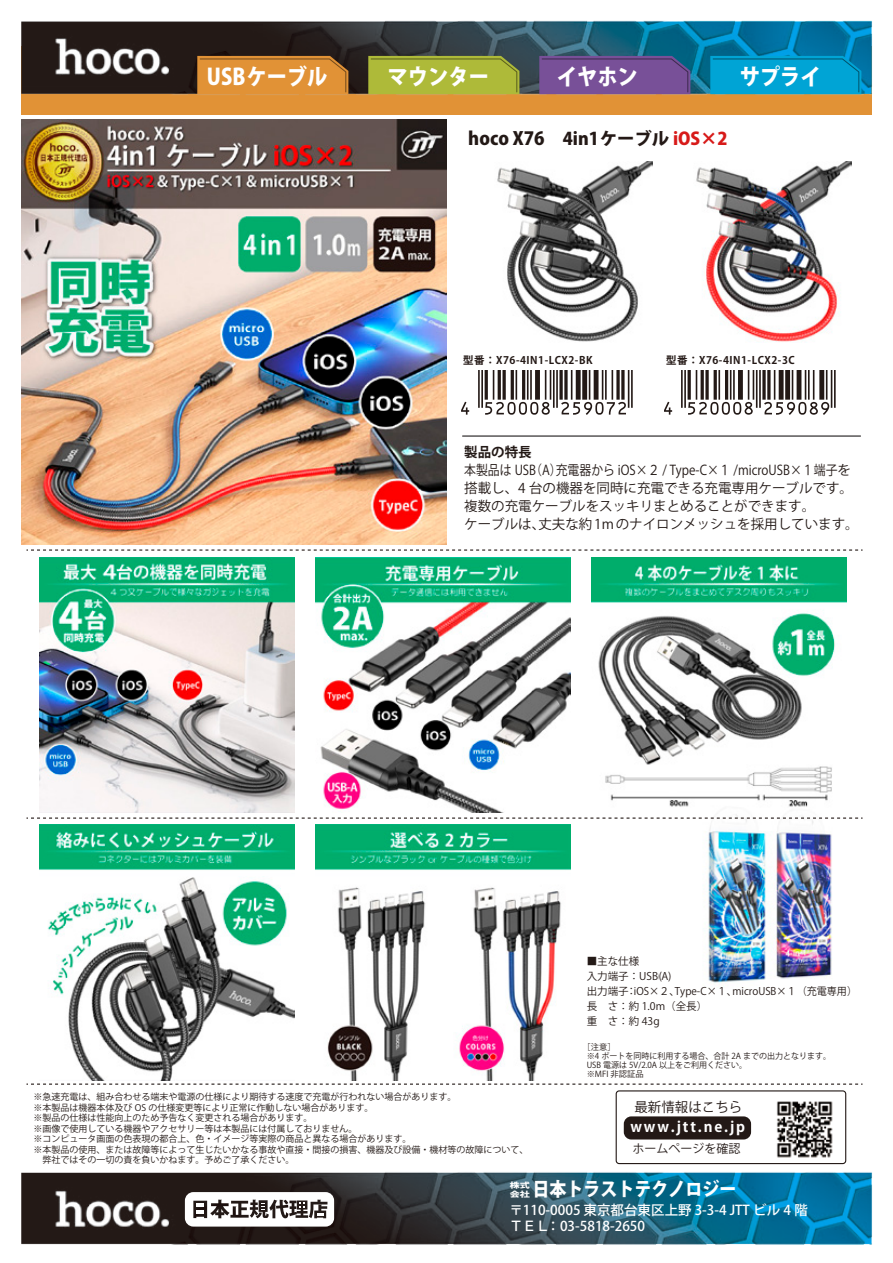
<style>
.page{position:relative;width:893px;height:1263px;background:#fff}
.page>*{position:absolute;margin:0;border:0;box-sizing:border-box;transform-origin:0 0}
.t1{font:800 22.5px "Koz Go Pro";color:#fff;scale:.9 1}
.t2{font:800 18.9px "Koz Go Pro";color:#fff;scale:.9 1}
.t3{font:800 18px "Koz Go Pr 6 N";color:#231916}
.t4{font:700 14.55px "Koz Go Pr 6 N";letter-spacing:.13em;color:#fff}
.t5{font:13.5px/18px "Koz Go Pr 6 N";color:#231916;scale:.88 1}
.t6{font:500 13.5px/16.5px "Koz Go Pro";color:#fff}
.t7{font:13.5px "Koz Go Pr 6 N";color:#231916}
.t8{font:700 13.5px "Koz Go Pr 6 N";color:#231916}
.t9{font:12px "Koz Go Pr 6 N";color:#231916}
.t10{font:10.5px/15px "Koz Go Pr 6 N";color:#231916}
.t11{font:700 10.5px "Koz Go Pr 6 N";letter-spacing:.05em;color:#241916}
.t12{font:9px/10.5px "Koz Go Pr 6 N";color:#231916}
.t13{font:8.25px/9px "Koz Go Pr 6 N";color:#231916}
.t14{font:800 7.5px/8.9px "Koz Go Pro";color:#fff;scale:1.33 1}
.s1{font-size:17.4px;color:#241916}
.s2{font-size:17.4px;color:#d71a19}
</style>
<div class="page">
<svg style="left:26px;top:817px;width:634px;height:2px"></svg>
<svg style="left:26px;top:549px;width:836px;height:2px"></svg>
<hr style="left:462px;top:436px;width:398px;height:1px;background:#050102">
<img style="left:21px;top:426px;width:425px;height:118px">
<img style="left:39px;top:557px;width:256px;height:255px">
<img style="left:315px;top:557px;width:256px;height:255px">
<img style="left:591px;top:557px;width:255px;height:244px">
<img style="left:39px;top:825px;width:256px;height:207px">
<img style="left:315px;top:825px;width:256px;height:207px">
<img style="left:660px;top:780px;width:203px;height:203px">
<img style="left:21px;top:20px;width:851px;height:406px">
<img style="left:21px;top:1032px;width:851px;height:213px">
<svg style="left:185px;top:1192px;width:149px;height:34px"></svg>
<svg style="left:197px;top:56px;width:151px;height:38px;background:#d88c34"></svg>
<svg style="left:368px;top:56px;width:151px;height:38px;background:#a8b438"></svg>
<svg style="left:539px;top:56px;width:151px;height:38px;background:#734f95"></svg>
<svg style="left:710px;top:56px;width:151px;height:38px;background:#00a0d0"></svg>
<h1 class="t1" style="left:207px;top:63px;width:135px">USBケーブル</h1>
<h1 class="t1" style="left:388px;top:63px;width:114px">マウンター</h1>
<h1 class="t1" style="left:557px;top:63px;width:91px">イヤホン</h1>
<h1 class="t1" style="left:740px;top:63px;width:92px">サプライ</h1>
<h3 class="t3" style="left:468px;top:129px;width:261px">hoco X76　<span class="s1">4in1ケーブル</span> <span class="s2">iOS×2</span></h3>
<p class="t11" style="left:463px;top:354px;width:131px">型番：X76-4IN1-LCX2-BK</p>
<p class="t11" style="left:666px;top:354px;width:130px">型番：X76-4IN1-LCX2-3C</p>
<h3 class="t8" style="left:464px;top:445px;width:69px">製品の特長</h3>
<h3 class="t5" style="left:464px;top:462px;width:450px">本製品は USB（A）充電器から iOS×２ / Type-C×１ /microUSB×１端子を搭載し、4 台の機器を同時に充電できる充電専用ケーブルです。複数の充電ケーブルをスッキリまとめることができます。<br>ケーブルは、丈夫な約 1m のナイロンメッシュを採用しています。</h3>
<p class="t12" style="left:34px;top:1092px;width:501px">※急速充電は、組み合わせる端末や電源の仕様により期待する速度で充電が行われない場合があります。<br>※本製品は機器本体及び OS の仕様変更等により正常に作動しない場合があります。<br>※製品の仕様は性能向上のため予告なく変更される場合があります。<br>※画像で使用している機器やアクセサリー等は本製品には付属しておりません。<br>※コンピュータ画面の色表現の都合上、色・イメージ等実際の商品と異なる場合があります。<br>※本製品の使用、または故障等によって生じたいかなる事故や直接・間接の損害、機器及び設備・機材等の故障について、　　弊社ではその一切の責を負いかねます。予めご了承ください。</p>
<p class="t10" style="left:587px;top:954px;width:272px">■主な仕様<br>入力端子：USB(A)<br>出力端子：iOS×２、Type-C×１、microUSB×１（充電専用）長　さ：約 1.0m（全長）<br>重　さ：約 43g</p>
<p class="t13" style="left:587px;top:1042px;width:246px;text-indent:-4px">［注意］<br>※4 ポートを同時に利用する場合、合計 2A までの出力となります。<br>USB 電源は 5V/2.0A 以上をご利用ください。<br>※MFI 非認証品</p>
<h3 class="t7" style="left:634px;top:1099px;width:109px">最新情報はこちら</h3>
<h3 class="t9" style="left:632px;top:1142px;width:109px">ホームページを確認</h3>
<h3 class="t4" style="left:630px;top:1118px;width:116px">www.jtt.ne.jp</h3>
<p class="t14" style="left:510px;top:1181px;width:17px">株式会社</p>
<h2 class="t2" style="left:533px;top:1177px;width:228px">日本トラストテクノロジー</h2>
<h3 class="t6" style="left:509px;top:1202px;width:300px">〒110-0005 東京都台東区上野 3-3-4 JTT ビル 4 階<br>ＴＥＬ：03-5818-2650</h3>
</div>
